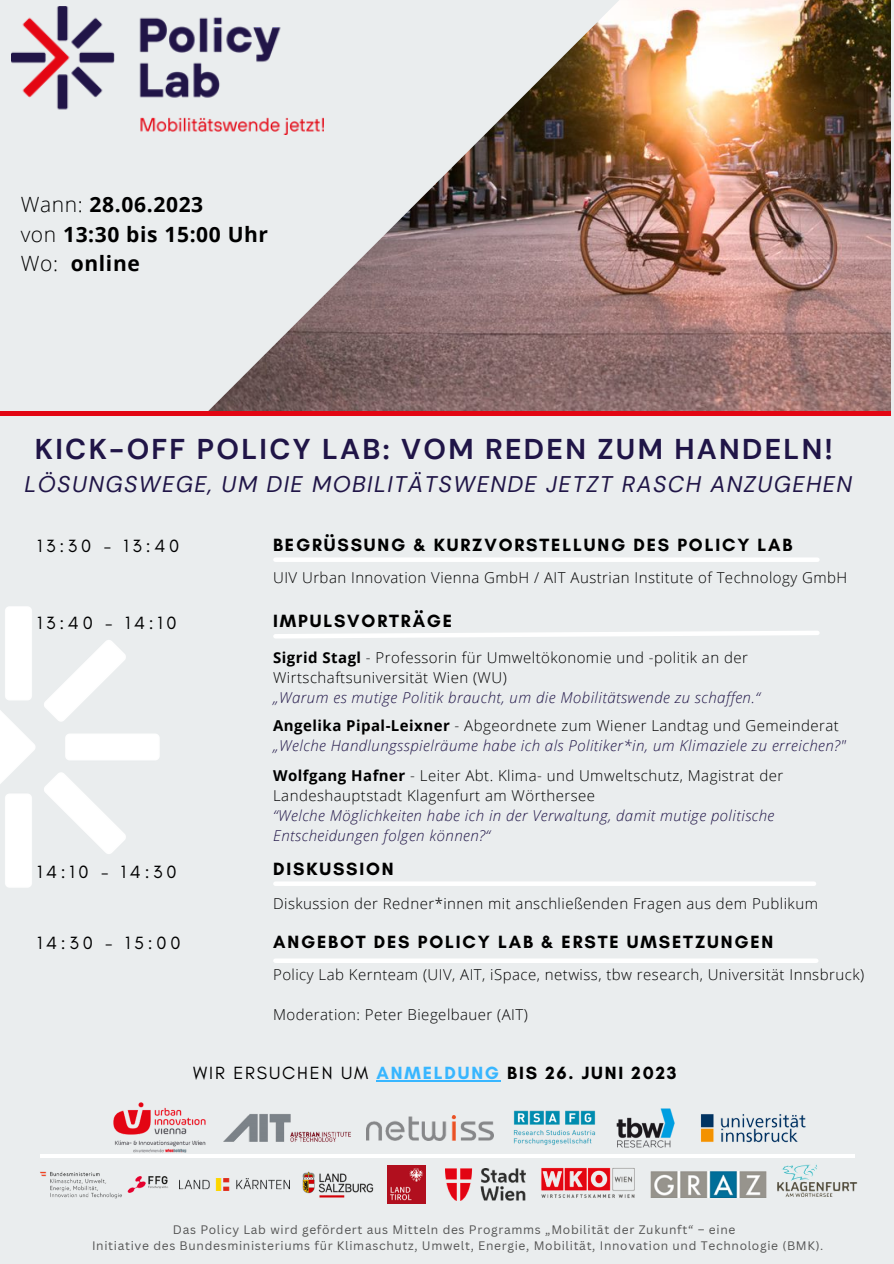
<style>
.page{position:relative;width:894px;height:1264px;background:#fff}
.page>*{position:absolute;margin:0;border:0;box-sizing:border-box;transform-origin:0 0}
.t1{font:700 28.5px "DM Sans";letter-spacing:.08em;color:#201547}
.t2{font:italic 22.5px "DM Sans";letter-spacing:.065em;color:#201547}
.t3{font:700 21px "Open Sans";letter-spacing:.03em;color:#000}
.t4{font:700 18px "Glacial Indifference";letter-spacing:.1em;color:#000}
.t5{font:18px "Glacial Indifference";letter-spacing:.21em;color:#000}
.t6{font:300 15px/20.2px "Open Sans";letter-spacing:.03em;color:#000}
.t7{font:italic 300 15px/20.2px "Open Sans";letter-spacing:.03em;color:#201547}
.t8{font:12px "Canva Sans";letter-spacing:.055em;color:#545454}
.s1{font-weight:300}
.s2{font-weight:700}
.s3{font-weight:400}
.s4{color:#38b6ff}
</style>
<div class="page">
<div style="left:0;top:0;width:893px;height:1263px;background:#eaedee"></div>
<div style="left:275px;top:557px;width:542px;height:5px;background:#fff"></div>
<img style="left:0;top:606px;width:159px;height:281px">
<img style="left:208px;top:0;width:682px;height:411px">
<img style="left:113px;top:1102px;width:93px;height:51px">
<img style="left:223px;top:1114px;width:128px;height:28px">
<img style="left:366px;top:1115px;width:127px;height:25px">
<img style="left:513px;top:1110px;width:83px;height:35px">
<img style="left:616px;top:1108px;width:59px;height:40px">
<img style="left:700px;top:1114px;width:106px;height:29px">
<img style="left:40px;top:1171px;width:80px;height:28px">
<img style="left:120px;top:1176px;width:49px;height:22px">
<img style="left:180px;top:1178px;width:109px;height:12px">
<img style="left:302px;top:1171px;width:71px;height:26px">
<img style="left:387px;top:1165px;width:38px;height:38px">
<img style="left:445px;top:1168px;width:80px;height:32px">
<img style="left:541px;top:1167px;width:94px;height:31px">
<img style="left:650px;top:1171px;width:116px;height:26px">
<hr style="left:40px;top:1154px;width:814px;height:3px;background:#fff">
<div style="left:0;top:411px;width:890px;height:5px;background:#e20613"></div>
<svg style="left:273px;top:631px;width:547px;height:8px"></svg>
<div style="left:275px;top:881px;width:538px;height:5px;background:#fff"></div>
<div style="left:275px;top:958px;width:541px;height:5px;background:#fff"></div>
<img style="left:11px;top:6px;width:312px;height:129px">
<img style="left:777px;top:1164px;width:80px;height:33px">
<hr style="left:376px;top:1080px;width:125px;height:1px;background:#38b6ff">
<p class="t3" style="left:21px;top:190px;width:184px"><span class="s1">Wann:</span> 28.06.2023</p>
<p class="t3" style="left:21px;top:219px;width:249px"><span class="s1">von</span> 13:30 bis 15:00 Uhr</p>
<p class="t3" style="left:21px;top:248px;width:121px"><span class="s1">Wo:</span> online</p>
<p class="t1" style="left:35px;top:430px;width:799px">KICK-OFF POLICY LAB: VOM REDEN ZUM HANDELN!</p>
<p class="t2" style="left:25px;top:469px;width:829px">LÖSUNGSWEGE, UM DIE MOBILITÄTSWENDE JETZT RASCH ANZUGEHEN</p>
<p class="t5" style="left:37px;top:535px;width:143px">13:30 - 13:40</p>
<p class="t5" style="left:37px;top:611px;width:141px">13:40 - 14:10</p>
<p class="t4" style="left:273px;top:534px;width:520px">BEGRÜSSUNG &amp; KURZVORSTELLUNG DES POLICY LAB</p>
<p class="t6" style="left:273px;top:567px;width:575px">UIV Urban Innovation Vienna GmbH / AIT Austrian Institute of Technology GmbH</p>
<p class="t4" style="left:273px;top:610px;width:180px">IMPULSVORTRÄGE</p>
<p class="t6" style="left:273px;top:646px;width:476px"><span class="s2">Sigrid Stagl</span> - Professorin für Umweltökonomie und -politik an der<br>Wirtschaftsuniversität Wien (WU)</p>
<p class="t7" style="left:273px;top:687px;width:488px">„Warum es mutige Politik braucht, um die Mobilitätswende zu schaffen.“</p>
<p class="t6" style="left:273px;top:714px;width:567px"><span class="s2">Angelika Pipal-Leixner</span> - Abgeordnete zum Wiener Landtag und Gemeinderat</p>
<p class="t7" style="left:273px;top:735px;width:574px">„Welche Handlungsspielräume habe ich als Politiker*in, um Klimaziele zu erreichen?"</p>
<p class="t6" style="left:273px;top:764px;width:511px"><span class="s2">Wolfgang Hafner</span> - Leiter Abt. Klima- und Umweltschutz, Magistrat der<br>Landeshauptstadt Klagenfurt am Wörthersee</p>
<p class="t7" style="left:273px;top:805px;width:502px">“Welche Möglichkeiten habe ich in der Verwaltung, damit mutige politische<br>Entscheidungen folgen können?“</p>
<p class="t5" style="left:37px;top:861px;width:141px">14:10 - 14:30</p>
<p class="t4" style="left:273px;top:857px;width:122px">DISKUSSION</p>
<p class="t6" style="left:273px;top:893px;width:546px">Diskussion der Redner*innen mit anschließenden Fragen aus dem Publikum</p>
<p class="t5" style="left:37px;top:932px;width:145px">14:30 - 15:00</p>
<p class="t4" style="left:273px;top:931px;width:501px">ANGEBOT DES POLICY LAB &amp; ERSTE UMSETZUNGEN</p>
<p class="t6" style="left:273px;top:963px;width:592px">Policy Lab Kernteam (UIV, AIT, iSpace, netwiss, tbw research, Universität Innsbruck)</p>
<p class="t6" style="left:273px;top:1004px;width:256px">Moderation: Peter Biegelbauer (AIT)</p>
<p class="t4" style="left:193px;top:1062px;width:484px"><span class="s3">WIR ERSUCHEN UM</span> <span class="s4">ANMELDUNG</span> BIS 26. JUNI 2023</p>
<p class="t8" style="left:173px;top:1221px;width:564px">Das Policy Lab wird gefördert aus Mitteln des Programms „Mobilität der Zukunft“ – eine</p>
<p class="t8" style="left:92px;top:1237px;width:732px">Initiative des Bundesministeriums für Klimaschutz, Umwelt, Energie, Mobilität, Innovation und Technologie (BMK).</p>
</div>
